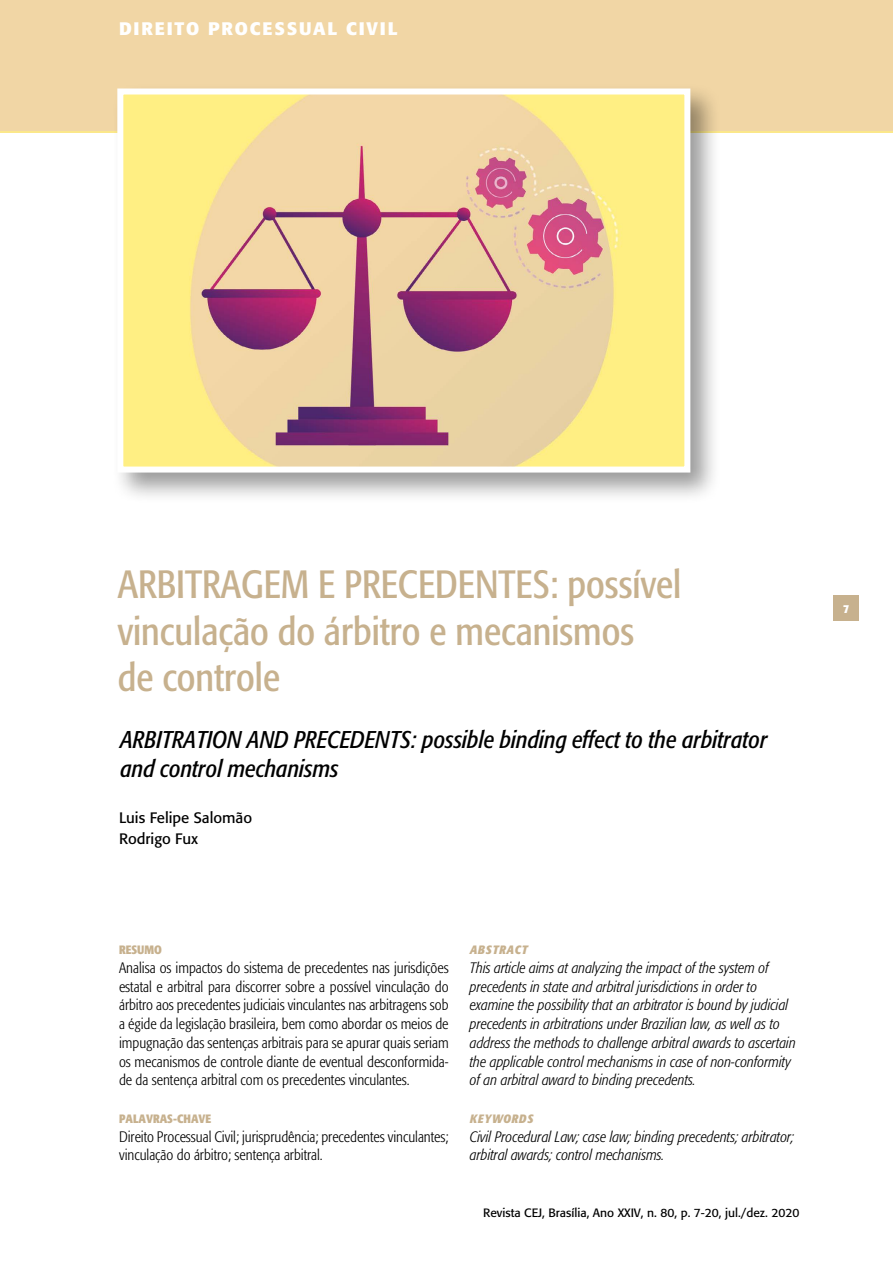
<style>
.page{position:relative;width:893px;height:1263px;background:#fff}
.page>*{position:absolute;margin:0;border:0;box-sizing:border-box;transform-origin:0 0}
.t1{font:condensed 39px/46.8px "Formata";color:#c7b18e}
.t2{font:italic condensed 24px/28.8px "Formata";color:#000}
.t3{font:700 18px "Formata";letter-spacing:.1em;color:#fff}
.t4{font:300 condensed 15px/18.8px "Formata";color:#000;text-align:justify}
.t5{font:italic 300 condensed 15px/18.8px "Formata";color:#000}
.t6{font:15px/21px "Formata";color:#000}
.t7{font:12px "Formata";color:#000}
.t8{font:700 condensed 12px "Formata";color:#c7b18e}
.t9{font:italic 700 condensed 12px "Formata";letter-spacing:.05em;color:#c7b18e}
.t10{font:700 condensed 12px "Formata";color:#fff}
</style>
<div class="page">
<div style="left:833px;top:595px;width:26px;height:26px;background:#c7b18e"></div>
<div style="left:0;top:0;width:893px;height:133px;background:#f1d6a5"></div>
<div style="left:111px;top:83px;width:611px;height:421px;background:#000;opacity:.4"></div>
<img style="left:124px;top:95px;width:559px;height:370px">
<div style="left:117px;top:88px;width:573px;height:384px;border:6px solid #fff"></div>
<p class="t3" style="left:119px;top:18px;width:280px">DIREITO PROCESSUAL CIVIL</p>
<h1 class="t1" style="left:118px;top:561px;width:565px">ARBITRAGEM E PRECEDENTES: possível vinculação do árbitro e mecanismos<br>de controle</h1>
<h2 class="t2" style="left:120px;top:725px;width:649px">ARBITRATION AND PRECEDENTS: possible binding effect to the arbitrator and control mechanisms</h2>
<p class="t6" style="left:119px;top:807px;width:135px">Luis Felipe Salomão<br>Rodrigo Fux</p>
<p class="t8" style="left:119px;top:942px;width:44px">RESUMO</p>
<p class="t4" style="left:119px;top:958px;width:331px">Analisa os impactos do sistema de precedentes nas jurisdições estatal e arbitral para discorrer sobre a possível vinculação do árbitro aos precedentes judiciais vinculantes nas arbitragens sob a égide da legislação brasileira, bem como abordar os meios de impugnação das sentenças arbitrais para se apurar quais seriam os mecanismos de controle diante de eventual desconformida&shy;de da sentença arbitral com os precedentes vinculantes.</p>
<p class="t8" style="left:119px;top:1111px;width:94px">PALAVRAS-CHAVE</p>
<p class="t4" style="left:119px;top:1127px;width:331px">Direito Processual Civil; jurisprudência; precedentes vinculantes; vinculação do árbitro; sentença arbitral.</p>
<p class="t9" style="left:470px;top:942px;width:59px">ABSTRACT</p>
<p class="t5" style="left:470px;top:958px;width:328px">This article aims at analyzing the impact of the system of precedents in state and arbitral jurisdictions in order to examine the possibility that an arbitrator is bound by judicial precedents in arbitrations under Brazilian law, as well as to address the methods to challenge arbitral awards to ascertain the applicable control mechanisms in case of non-conformity of an arbitral award to binding precedents.</p>
<p class="t9" style="left:470px;top:1111px;width:65px">KEYWORDS</p>
<p class="t5" style="left:470px;top:1127px;width:326px">Civil Procedural Law; case law; binding precedents; arbitrator; arbitral awards; control mechanisms.</p>
<p class="t7" style="left:483px;top:1205px;width:318px">Revista CEJ, Brasília, Ano XXIV, n. 80, p. 7-20, jul./dez. 2020</p>
<p class="t10" style="left:843px;top:601px;width:7px">7</p>
</div>
